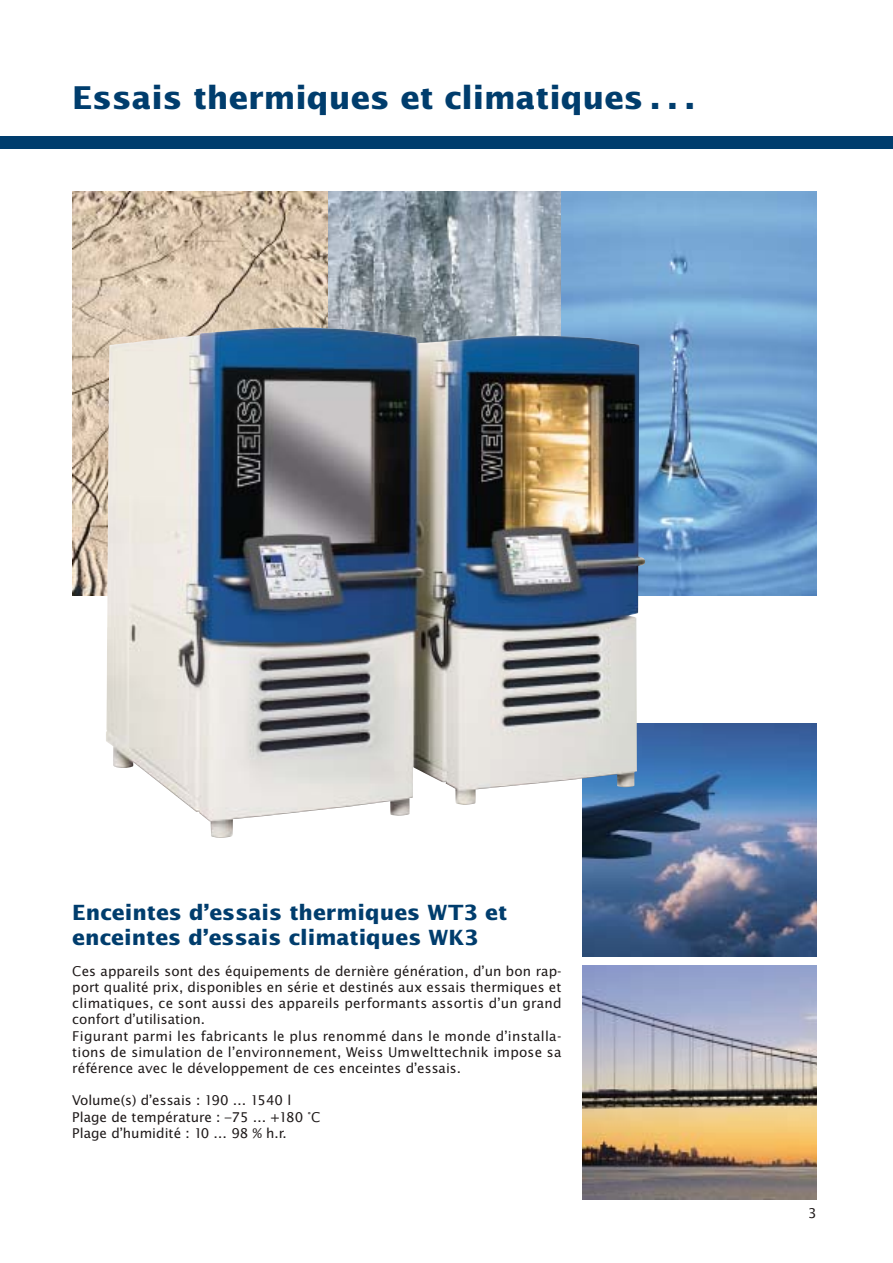
<style>
.page{position:relative;width:893px;height:1263px;background:#fff}
.page>*{position:absolute;margin:0;border:0;box-sizing:border-box;transform-origin:0 0}
.t1{font:700 31.5px "Lucida Sans";color:#003d6d}
.t2{font:700 21px/25.2px "Lucida Sans";color:#003d6d}
.t3{font:13.5px/16.2px "Lucida Sans";color:#1e1919}
</style>
<div class="page">
<img style="left:72px;top:192px;width:744px;height:403px">
<img style="left:583px;top:965px;width:233px;height:234px">
<img style="left:583px;top:723px;width:233px;height:234px">
<img style="left:106px;top:328px;width:540px;height:510px">
<div style="left:0;top:136px;width:892px;height:13px;background:#003d6d"></div>
<h1 class="t1" style="left:72px;top:85px;width:624px">Essais thermiques et climatiques . . .</h1>
<h2 class="t2" style="left:72px;top:901px;width:436px">Enceintes d’essais thermiques WT3 et enceintes d’essais climatiques WK3</h2>
<p class="t3" style="left:72px;top:964px;width:490px">Ces appareils sont des équipements de dernière génération, d’un bon rap&shy;port qualité prix, disponibles en série et destinés aux essais thermiques et climatiques, ce sont aussi des appareils performants assortis d’un grand confort d’utilisation.<br>Figurant parmi les fabricants le plus renommé dans le monde d’installa&shy;tions de simulation de l’environnement, Weiss Umwelttechnik impose sa référence avec le développement de ces enceintes d’essais.</p>
<p class="t3" style="left:72px;top:1093px;width:250px">Volume(s) d’essais : 190 … 1540 l<br>Plage de température : –75 … +180 °C<br>Plage d’humidité : 10 … 98 % h.r.</p>
<p class="t3" style="left:808px;top:1206px;width:10px">3</p>
</div>
